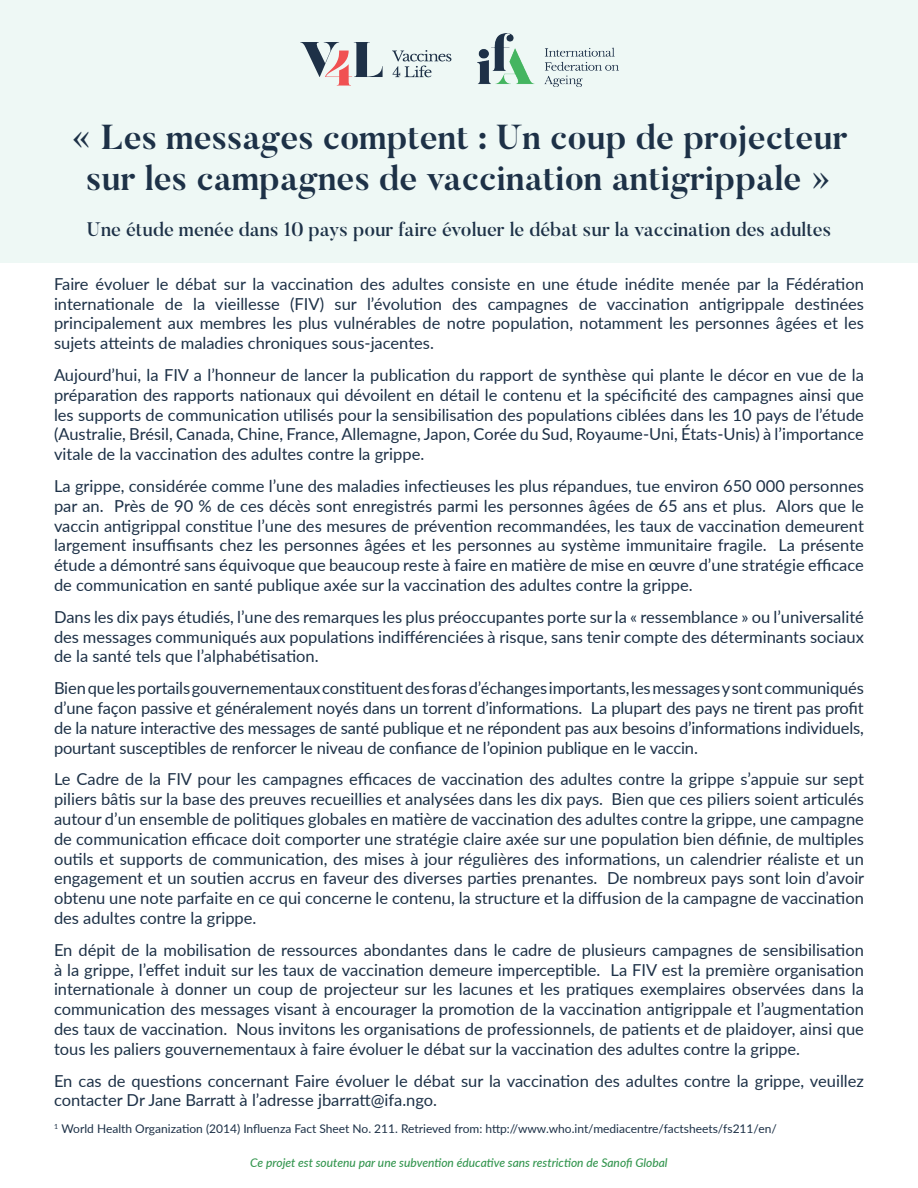
<style>
.page{position:relative;width:918px;height:1188px;background:#fff}
.page>*{position:absolute;margin:0;border:0;box-sizing:border-box;transform-origin:0 0}
.t1{font:700 34.5px/41.4px "Butler";color:#1d3147;text-align:center}
.t2{font:500 19.5px "Butler";color:#1d3147}
.t3{font:16.5px/19.8px "Lato";color:#1d3147;text-align:justify}
.t4{font:12px "Lato";color:#1d3147}
.t5{font:italic 500 12px "Lato";color:#359650}
</style>
<div class="page">
<div style="left:0;top:0;width:918px;height:263px;background:#eef8f5"></div>
<svg style="left:300px;top:42px;width:83px;height:44px"></svg>
<svg style="left:392px;top:50px;width:59px;height:27px"></svg>
<img style="left:477px;top:34px;width:141px;height:53px">
<h1 class="t1" style="left:71px;top:117px;width:778px">« Les messages comptent : Un coup de projecteur sur les campagnes de vaccination antigrippale »</h1>
<p class="t2" style="left:87px;top:217px;width:746px">Une étude menée dans 10 pays pour faire évoluer le débat sur la vaccination des adultes</p>
<p class="t3" style="left:54px;top:273px;width:811px">Faire évoluer le débat sur la vaccination des adultes consiste en une étude inédite menée par la Fédération internationale de la vieillesse (FIV) sur l’évolution des campagnes de vaccination antigrippale destinées principalement aux membres les plus vulnérables de notre population, notamment les personnes âgées et les sujets atteints de maladies chroniques sous-jacentes.</p>
<p class="t3" style="left:54px;top:364px;width:811px">Aujourd’hui, la FIV a l’honneur de lancer la publication du rapport de synthèse qui plante le décor en vue de la préparation des rapports nationaux qui dévoilent en détail le contenu et la spécificité des campagnes ainsi que les supports de communication utilisés pour la sensibilisation des populations ciblées dans les 10 pays de l’étude (Australie, Brésil, Canada, Chine, France, Allemagne, Japon, Corée du Sud, Royaume-Uni, États-Unis) à l’importance vitale de la vaccination des adultes contre la grippe.</p>
<p class="t3" style="left:54px;top:475px;width:811px">La grippe, considérée comme l’une des maladies infectieuses les plus répandues, tue environ 650 000 personnes par an. Près de 90 % de ces décès sont enregistrés parmi les personnes âgées de 65 ans et plus. Alors que le vaccin antigrippal constitue l’une des mesures de prévention recommandées, les taux de vaccination demeurent largement insuffisants chez les personnes âgées et les personnes au système immunitaire fragile. La présente étude a démontré sans équivoque que beaucoup reste à faire en matière de mise en œuvre d’une stratégie efficace de communication en santé publique axée sur la vaccination des adultes contre la grippe.</p>
<p class="t3" style="left:54px;top:606px;width:811px">Dans les dix pays étudiés, l’une des remarques les plus préoccupantes porte sur la « ressemblance » ou l’universalité des messages communiqués aux populations indifférenciées à risque, sans tenir compte des déterminants sociaux de la santé tels que l’alphabétisation.</p>
<p class="t3" style="left:54px;top:678px;width:811px">Bien que les portails gouvernementaux constituent des foras d’échanges importants, les messages y sont communiqués d’une façon passive et généralement noyés dans un torrent d’informations. La plupart des pays ne tirent pas profit de la nature interactive des messages de santé publique et ne répondent pas aux besoins d’informations individuels, pourtant susceptibles de renforcer le niveau de confiance de l’opinion publique en le vaccin.</p>
<p class="t3" style="left:54px;top:769px;width:812px">Le Cadre de la FIV pour les campagnes efficaces de vaccination des adultes contre la grippe s’appuie sur sept piliers bâtis sur la base des preuves recueillies et analysées dans les dix pays. Bien que ces piliers soient articulés autour d’un ensemble de politiques globales en matière de vaccination des adultes contre la grippe, une campagne de communication efficace doit comporter une stratégie claire axée sur une population bien définie, de multiples outils et supports de communication, des mises à jour régulières des informations, un calendrier réaliste et un engagement et un soutien accrus en faveur des diverses parties prenantes. De nombreux pays sont loin d’avoir obtenu une note parfaite en ce qui concerne le contenu, la structure et la diffusion de la campagne de vaccination des adultes contre la grippe.</p>
<p class="t3" style="left:54px;top:939px;width:811px">En dépit de la mobilisation de ressources abondantes dans le cadre de plusieurs campagnes de sensibilisation à la grippe, l’effet induit sur les taux de vaccination demeure imperceptible. La FIV est la première organisation internationale à donner un coup de projecteur sur les lacunes et les pratiques exemplaires observées dans la communication des messages visant à encourager la promotion de la vaccination antigrippale et l’augmentation des taux de vaccination. Nous invitons les organisations de professionnels, de patients et de plaidoyer, ainsi que tous les paliers gouvernementaux à faire évoluer le débat sur la vaccination des adultes contre la grippe.</p>
<p class="t3" style="left:54px;top:1070px;width:811px">En cas de questions concernant Faire évoluer le débat sur la vaccination des adultes contre la grippe, veuillez contacter Dr Jane Barratt à l’adresse jbarratt@ifa.ngo.</p>
<p class="t4" style="left:54px;top:1120px;width:724px"><sup>1</sup> World Health Organization (2014) Influenza Fact Sheet No. 211. Retrieved from: http://www.who.int/mediacentre/factsheets/fs211/en/</p>
<p class="t5" style="left:250px;top:1154px;width:419px">Ce projet est soutenu par une subvention éducative sans restriction de Sanofi Global</p>
</div>
